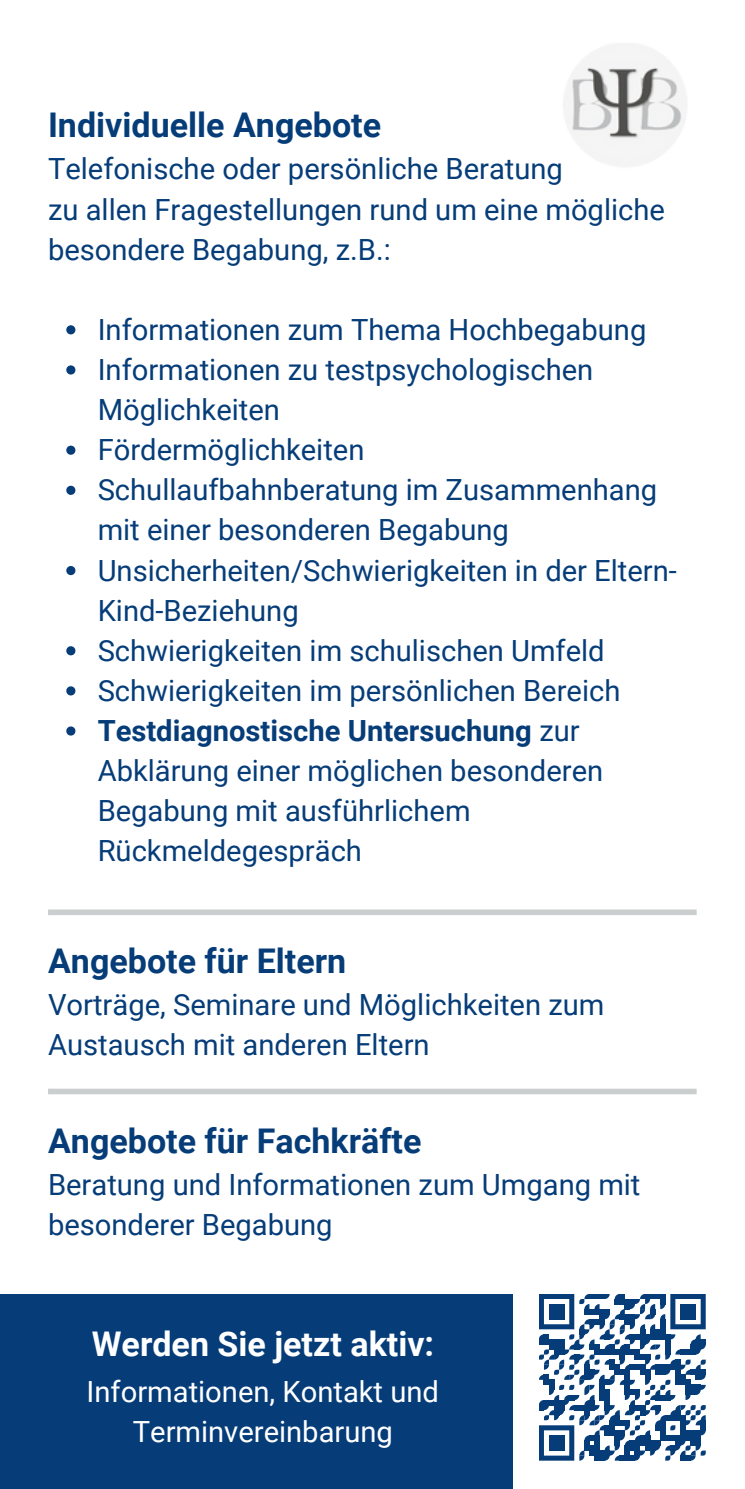
<style>
.page{position:relative;width:745px;height:1489px;background:#fff}
.page>*{position:absolute;margin:0;border:0;box-sizing:border-box;transform-origin:0 0}
.t1{font:700 34px "Roboto";color:#063d79}
.t2{font:700 34px "Roboto";color:#fff}
.t3{font:29.25px/40px "Roboto";color:#063d79}
.t4{font:29.25px/40px "Roboto";color:#fff;text-align:center}
.s1{font-weight:700}
</style>
<div class="page">
<div style="left:0;top:1294px;width:512px;height:195px;background:#063d79"></div>
<svg style="left:66px;top:325px;width:9px;height:9px"></svg>
<svg style="left:66px;top:365px;width:9px;height:9px"></svg>
<svg style="left:66px;top:446px;width:9px;height:9px"></svg>
<svg style="left:66px;top:486px;width:9px;height:9px"></svg>
<svg style="left:66px;top:566px;width:9px;height:9px"></svg>
<svg style="left:66px;top:646px;width:9px;height:9px"></svg>
<svg style="left:66px;top:686px;width:9px;height:9px"></svg>
<svg style="left:66px;top:726px;width:9px;height:9px"></svg>
<img style="left:563px;top:44px;width:124px;height:122px">
<div style="left:48px;top:909px;width:648px;height:6px;background:#cacece"></div>
<div style="left:48px;top:1089px;width:648px;height:5px;background:#cacece"></div>
<svg style="left:539px;top:1294px;width:166px;height:166px"></svg>
<svg style="left:539px;top:1294px;width:35px;height:35px"></svg>
<div style="left:549px;top:1304px;width:15px;height:15px;background:#063d79"></div>
<svg style="left:670px;top:1294px;width:35px;height:35px"></svg>
<div style="left:680px;top:1304px;width:15px;height:15px;background:#063d79"></div>
<svg style="left:539px;top:1425px;width:35px;height:35px"></svg>
<div style="left:549px;top:1435px;width:15px;height:15px;background:#063d79"></div>
<p class="t1" style="left:48px;top:106px;width:334px">Individuelle Angebote</p>
<p class="t3" style="left:48px;top:149px;width:618px">Telefonische oder persönliche Beratung<br>zu allen Fragestellungen rund um eine mögliche besondere Begabung, z.B.:</p>
<p class="t3" style="left:98px;top:310px;width:580px">Informationen zum Thema Hochbegabung Informationen zu testpsychologischen Möglichkeiten<br>Fördermöglichkeiten<br>Schullaufbahnberatung im Zusammenhang mit einer besonderen Begabung Unsicherheiten/Schwierigkeiten in der Eltern-Kind-Beziehung<br>Schwierigkeiten im schulischen Umfeld Schwierigkeiten im persönlichen Bereich <span class="s1">Testdiagnostische Untersuchung</span> zur Abklärung einer möglichen besonderen Begabung mit ausführlichem Rückmeldegespräch</p>
<p class="t1" style="left:48px;top:941px;width:300px">Angebote für Eltern</p>
<p class="t3" style="left:48px;top:985px;width:557px">Vorträge, Seminare und Möglichkeiten zum<br>Austausch mit anderen Eltern</p>
<p class="t1" style="left:48px;top:1121px;width:375px">Angebote für Fachkräfte</p>
<p class="t3" style="left:48px;top:1165px;width:593px">Beratung und Informationen zum Umgang mit besonderer Begabung</p>
<p class="t2" style="left:92px;top:1324px;width:344px">Werden Sie jetzt aktiv:</p>
<p class="t4" style="left:87px;top:1372px;width:354px">Informationen, Kontakt und<br>Terminvereinbarung</p>
</div>
